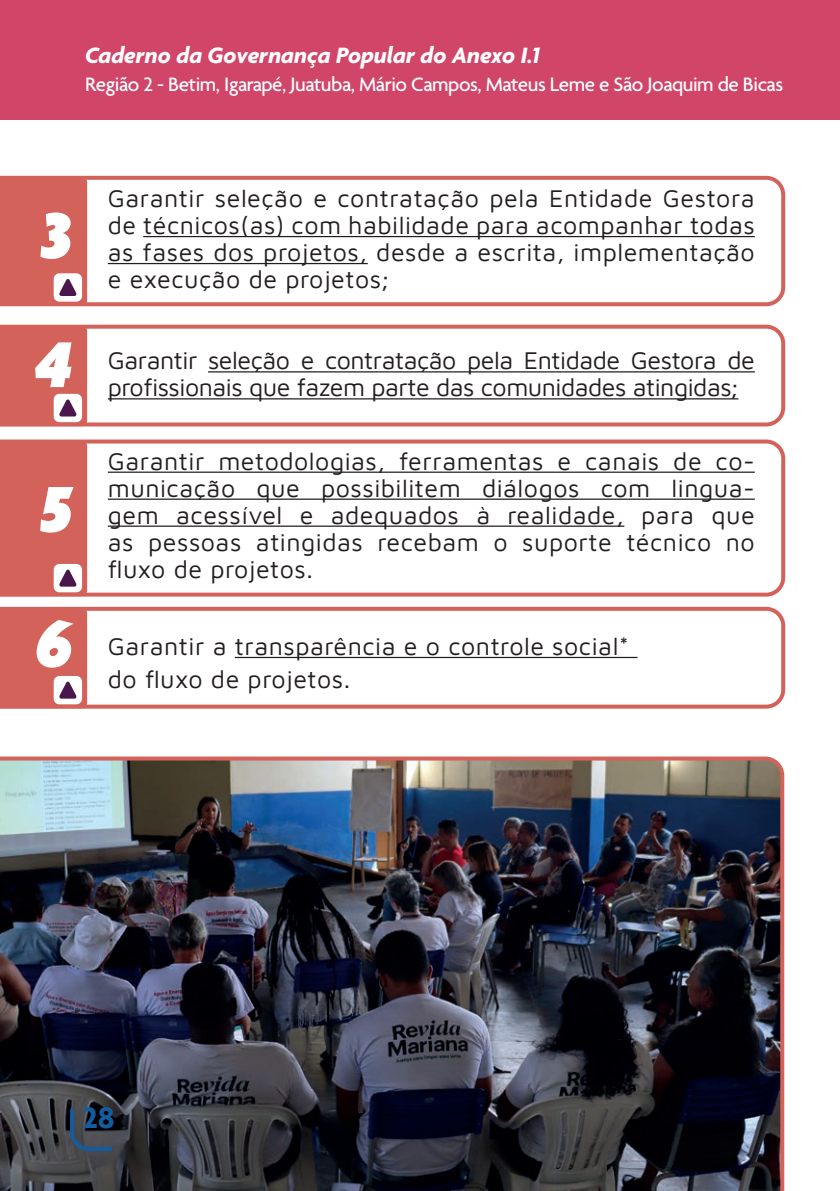
<style>
.page{position:relative;width:840px;height:1191px;background:#fff}
.page>*{position:absolute;margin:0;border:0;box-sizing:border-box;transform-origin:0 0}
.t1{font:italic 900 70px/129px "Agenda";color:#fff}
.t2{font:700 32px "Agenda";color:#145c9f}
.t3{font:25px/27px "Maven Pro";letter-spacing:.02em;color:#231f20;text-align:justify}
.t4{font:25px/27px "Maven Pro";letter-spacing:-.02em;color:#231f20}
.t5{font:italic 700 24px "Agenda";color:#fff}
.t6{font:500 21px "Agenda";letter-spacing:-.02em;color:#fff}
</style>
<div class="page">
<div style="left:0;top:0;width:839px;height:119px;background:#d14569"></div>
<img style="left:0;top:756px;width:783px;height:435px">
<svg style="left:0;top:176px;width:784px;height:130px"></svg>
<svg style="left:87px;top:325px;width:697px;height:101px"></svg>
<svg style="left:87px;top:607px;width:697px;height:101px"></svg>
<svg style="left:0;top:439px;width:784px;height:157px"></svg>
<svg style="left:68px;top:1105px;width:48px;height:48px"></svg>
<hr style="left:143px;top:236px;width:611px;height:1px;background:#231f20">
<hr style="left:108px;top:263px;width:259px;height:1px;background:#231f20">
<hr style="left:208px;top:371px;width:546px;height:1px;background:#231f20">
<hr style="left:108px;top:398px;width:630px;height:1px;background:#231f20">
<hr style="left:108px;top:471px;width:646px;height:2px;background:#231f20">
<hr style="left:108px;top:498px;width:646px;height:2px;background:#231f20">
<hr style="left:108px;top:525px;width:516px;height:2px;background:#231f20">
<hr style="left:235px;top:657px;width:402px;height:1px;background:#231f20">
<svg style="left:0;top:177px;width:87px;height:129px"></svg>
<svg style="left:0;top:325px;width:87px;height:101px"></svg>
<div style="left:0;top:440px;width:87px;height:156px;background:#d3625b"></div>
<svg style="left:0;top:607px;width:87px;height:101px"></svg>
<p class="t5" style="left:85px;top:42px;width:455px">Caderno da Governança Popular do Anexo I.1</p>
<p class="t6" style="left:85px;top:72px;width:699px">Região 2 - Betim, Igarapé, Juatuba, Mário Campos, Mateus Leme e São Joaquim de Bicas</p>
<h1 class="t1" style="left:34px;top:175px;width:40px">3<br>4</h1>
<h1 class="t1" style="left:35px;top:446px;width:39px;line-height:134.6px">5<br>6</h1>
<p class="t3" style="left:108px;top:183px;width:648px">Garantir seleção e contratação pela Entidade Gestora de técnicos(as) com habilidade para acompanhar todas as fases dos projetos, desde a escrita, implementação e execução de projetos;</p>
<p class="t4" style="left:108px;top:346px;width:648px">Garantir seleção e contratação pela Entidade Gestora de profissionais que fazem parte das comunidades atingidas;</p>
<p class="t3" style="left:108px;top:446px;width:648px">Garantir metodologias, ferramentas e canais de co&shy;municação que possibilitem diálogos com lingua&shy;gem acessível e adequados à realidade, para que as pessoas atingidas recebam o suporte técnico no fluxo de projetos.</p>
<p class="t3" style="left:108px;top:628px;width:522px;line-height:32.6px">Garantir a transparência e o controle social* do fluxo de projetos.</p>
<p class="t2" style="left:83px;top:1100px;width:33px">28</p>
</div>
